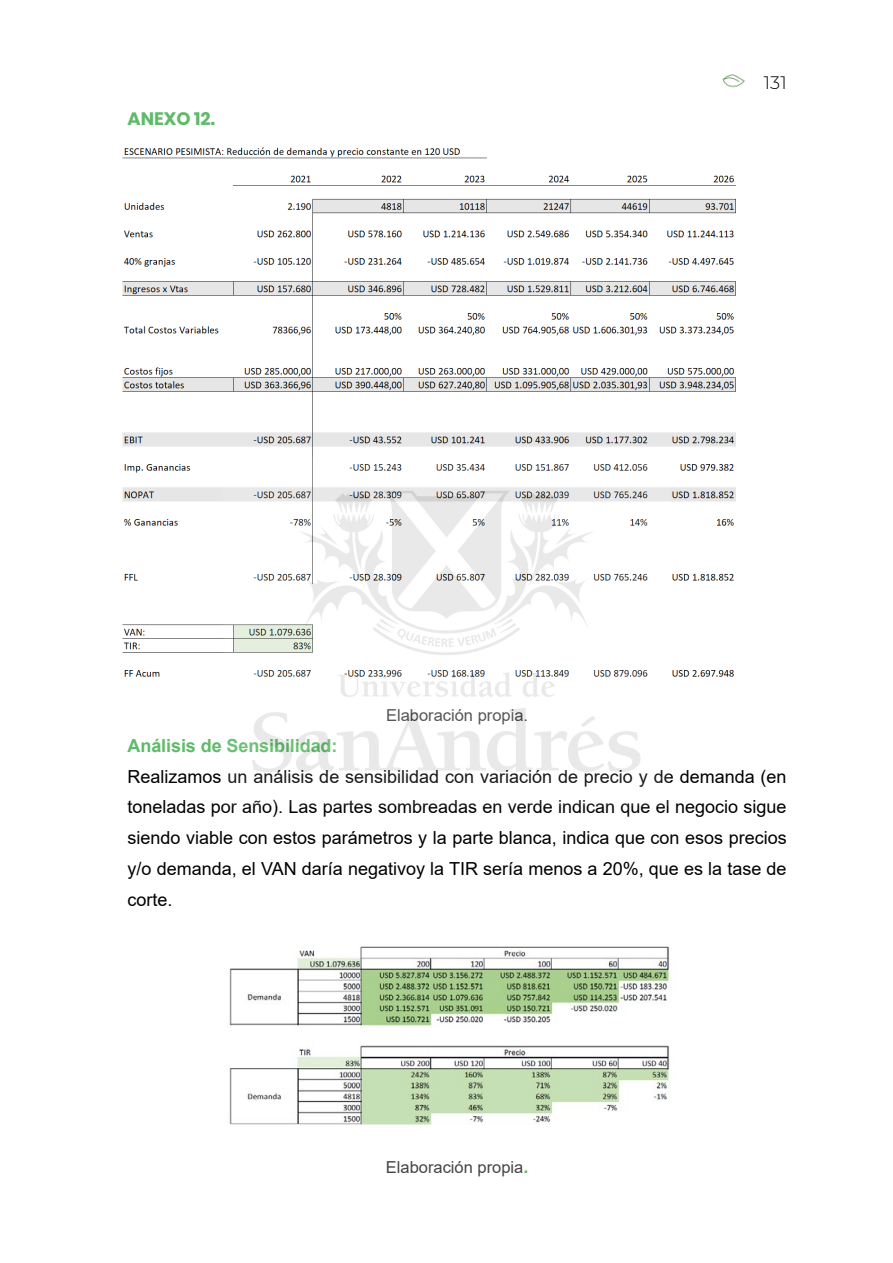
<style>
.page{position:relative;width:893px;height:1263px;background:#fff}
.page>*{position:absolute;margin:0;border:0;box-sizing:border-box;transform-origin:0 0}
.t1{font:18px/30.8px "Arial";color:#000;text-align:justify}
.t2{font:700 18px "Arial";letter-spacing:-.005em;color:#5fba6a}
.t3{font:700 18px "Poppins";color:#5fba6a}
.t4{font:300 18px "Montserrat";color:#000}
.t5{font:16.5px "Arial";color:#444}
.s1{font-weight:700;font-size:18px;color:#5fba6a}
</style>
<div class="page">
<img style="left:722px;top:74px;width:23px;height:14px">
<img style="left:229px;top:946px;width:442px;height:179px">
<img style="left:122px;top:147px;width:614px;height:530px">
<img style="left:223px;top:458px;width:447px;height:314px">
<p class="t3" style="left:128px;top:108px;width:89px">ANEXO 12.</p>
<p class="t5" style="left:386px;top:704px;width:144px">Elaboración propia.</p>
<p class="t4" style="left:764px;top:70px;width:24px">131</p>
<p class="t2" style="left:128px;top:733px;width:211px">Análisis de Sensibilidad:</p>
<p class="t1" style="left:128px;top:761px;width:661px">Realizamos un análisis de sensibilidad con variación de precio y de demanda (en toneladas por año). Las partes sombreadas en verde indican que el negocio sigue siendo viable con estos parámetros y la parte blanca, indica que con esos precios y/o demanda, el VAN daría negativoy la TIR sería menos a 20%, que es la tase de corte.</p>
<p class="t5" style="left:386px;top:1156px;width:144px">Elaboración propia<span class="s1">.</span></p>
</div>
